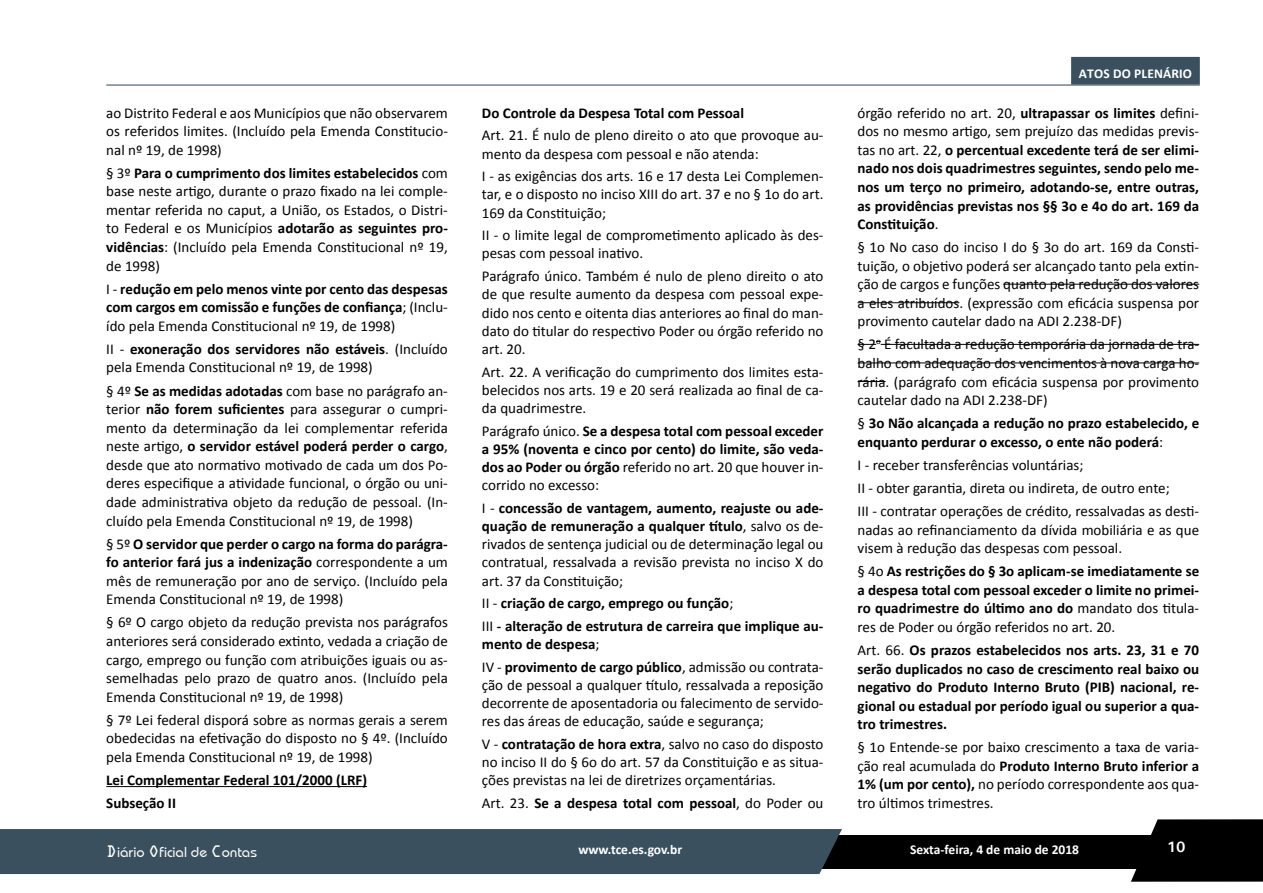
<style>
.page{position:relative;width:1263px;height:893px;background:#fff}
.page>*{position:absolute;margin:0;border:0;box-sizing:border-box;transform-origin:0 0}
.t1{font:15px/18.6px "Calibri";color:#000;text-align:justify}
.t2{font:700 15px/18.6px "Calibri";color:#000;text-align:justify}
.t3{font:500 15px "Bauhaus Itc TEE";color:#fff}
.t4{font:700 15px "Univers";color:#fff}
.t5{font:700 13.5px "Calibri";color:#fff}
.s1{font-weight:700}
.s2{font-weight:400}
.s3{font-family:"OCRA Std";font-weight:400}
</style>
<div class="page">
<svg style="left:1131px;top:819px;width:132px;height:63px;background:#1f1f1f"></svg>
<div style="left:804px;top:835px;width:459px;height:33px;background:#000"></div>
<div style="left:0;top:829px;width:842px;height:45px;background:#3a505e"></div>
<div style="left:1071px;top:57px;width:129px;height:28px;background:#3a505e"></div>
<hr style="left:106px;top:85px;width:1094px;height:1px;background:#3a505e">
<hr style="left:106px;top:786px;width:261px;height:1px;background:#000">
<hr style="left:1003px;top:284px;width:196px;height:1px;background:#000">
<hr style="left:857px;top:302px;width:102px;height:1px;background:#000">
<svg style="left:857px;top:341px;width:24px;height:4px"></svg>
<hr style="left:881px;top:344px;width:318px;height:1px;background:#000">
<hr style="left:857px;top:362px;width:342px;height:1px;background:#000">
<svg style="left:857px;top:381px;width:28px;height:1px"></svg>
<p class="t1" style="left:106px;top:103px;width:343px">ao Distrito Federal e aos Municípios que não observarem os referidos limites. (Incluído pela Emenda Constitucio&shy;nal nº 19, de 1998)</p>
<p class="t1" style="left:106px;top:164px;width:343px">§ 3º <span class="s1">Para o cumprimento dos limites estabelecidos</span> com base neste artigo, durante o prazo fixado na lei comple&shy;mentar referida no caput, a União, os Estados, o Distri&shy;to Federal e os Municípios <span class="s1">adotarão as seguintes pro&shy;vidências</span>: (Incluído pela Emenda Constitucional nº 19, de 1998)</p>
<p class="t2" style="left:106px;top:279px;width:343px"><span class="s2">I -</span> redução em pelo menos vinte por cento das despesas com cargos em comissão e funções de confiança<span class="s2">; (Inclu&shy;ído pela Emenda Constitucional nº 19, de 1998)</span></p>
<p class="t1" style="left:106px;top:340px;width:343px">II - <span class="s1">exoneração dos servidores não estáveis</span>. (Incluído pela Emenda Constitucional nº 19, de 1998)</p>
<p class="t1" style="left:106px;top:381px;width:343px">§ 4º <span class="s1">Se as medidas adotadas</span> com base no parágrafo an&shy;terior <span class="s1">não forem suficientes</span> para assegurar o cumpri&shy;mento da determinação da lei complementar referida neste artigo, <span class="s1">o servidor estável poderá perder o cargo</span>, desde que ato normativo motivado de cada um dos Po&shy;deres especifique a atividade funcional, o órgão ou uni&shy;dade administrativa objeto da redução de pessoal. (In&shy;cluído pela Emenda Constitucional nº 19, de 1998)</p>
<p class="t1" style="left:106px;top:534px;width:343px">§ 5º <span class="s1">O servidor que perder o cargo na forma do parágra&shy;fo anterior fará jus a indenização</span> correspondente a um mês de remuneração por ano de serviço. (Incluído pela Emenda Constitucional nº 19, de 1998)</p>
<p class="t1" style="left:106px;top:613px;width:343px">§ 6º O cargo objeto da redução prevista nos parágrafos anteriores será considerado extinto, vedada a criação de cargo, emprego ou função com atribuições iguais ou as&shy;semelhadas pelo prazo de quatro anos. (Incluído pela Emenda Constitucional nº 19, de 1998)</p>
<p class="t1" style="left:106px;top:710px;width:343px">§ 7º Lei federal disporá sobre as normas gerais a serem obedecidas na efetivação do disposto no § 4º. (Incluído pela Emenda Constitucional nº 19, de 1998)</p>
<p class="t2" style="left:106px;top:768px;width:262px;line-height:23.1px">Lei Complementar Federal 101/2000 (LRF)<br>Subseção II</p>
<p class="t2" style="left:482px;top:103px;width:264px">Do Controle da Despesa Total com Pessoal</p>
<p class="t1" style="left:482px;top:126px;width:343px;line-height:18.1px">Art. 21. É nulo de pleno direito o ato que provoque au&shy;mento da despesa com pessoal e não atenda:</p>
<p class="t1" style="left:482px;top:167px;width:343px;line-height:18.1px">I - as exigências dos arts. 16 e 17 desta Lei Complemen&shy;tar, e o disposto no inciso XIII do art. 37 e no § 1o do art.<br>169 da Constituição;</p>
<p class="t1" style="left:482px;top:226px;width:343px;line-height:18.1px">II - o limite legal de comprometimento aplicado às des&shy;pesas com pessoal inativo.</p>
<p class="t1" style="left:482px;top:267px;width:343px;line-height:18.1px">Parágrafo único. Também é nulo de pleno direito o ato de que resulte aumento da despesa com pessoal expe&shy;dido nos cento e oitenta dias anteriores ao final do man&shy;dato do titular do respectivo Poder ou órgão referido no art. 20.</p>
<p class="t1" style="left:482px;top:363px;width:343px;line-height:18.1px">Art. 22. A verificação do cumprimento dos limites esta&shy;belecidos nos arts. 19 e 20 será realizada ao final de ca&shy;da quadrimestre.</p>
<p class="t2" style="left:482px;top:421px;width:343px;line-height:18.1px"><span class="s2">Parágrafo único.</span> Se a despesa total com pessoal exceder a 95% (noventa e cinco por cento) do limite, são veda&shy;dos ao Poder ou órgão <span class="s2">referido no art. 20 que houver in&shy;corrido no excesso:</span></p>
<p class="t1" style="left:482px;top:499px;width:343px;line-height:18.1px">I - <span class="s1">concessão de vantagem, aumento, reajuste ou ade&shy;quação de remuneração a qualquer título</span>, salvo os de&shy;rivados de sentença judicial ou de determinação legal ou contratual, ressalvada a revisão prevista no inciso X do art. 37 da Constituição;</p>
<p class="t2" style="left:482px;top:592px;width:343px;line-height:22.6px"><span class="s2">II -</span> criação de cargo, emprego ou função<span class="s2">;<br>III</span> - alteração de estrutura de carreira que implique au-</p>
<p class="t2" style="left:482px;top:633px;width:343px;line-height:22.6px">mento de despesa<span class="s2">;<br>IV -</span> provimento de cargo público<span class="s2">, admissão ou contrata-</span></p>
<p class="t1" style="left:482px;top:676px;width:343px;line-height:18.1px">ção de pessoal a qualquer título, ressalvada a reposição decorrente de aposentadoria ou falecimento de servido&shy;res das áreas de educação, saúde e segurança;</p>
<p class="t1" style="left:482px;top:735px;width:343px;line-height:18.1px">V - <span class="s1">contratação de hora extra</span>, salvo no caso do disposto no inciso II do § 6o do art. 57 da Constituição e as situa&shy;ções previstas na lei de diretrizes orçamentárias.</p>
<p class="t2" style="left:482px;top:794px;width:343px"><span class="s2">Art. 23.</span> Se a despesa total com pessoal<span class="s2">, do Poder ou</span></p>
<p class="t5" style="left:1079px;top:65px;width:115px">ATOS DO PLENÁRIO</p>
<p class="t2" style="left:857px;top:103px;width:343px"><span class="s2">órgão referido no art. 20,</span> ultrapassar os limites <span class="s2">defini&shy;dos no mesmo artigo, sem prejuízo das medidas previs&shy;tas no art. 22,</span> o percentual excedente terá de ser elimi&shy;nado nos dois quadrimestres seguintes, sendo pelo me&shy;nos um terço no primeiro, adotando-se, entre outras, as providências previstas nos §§ 3o e 4o do art. 169 da Constituição<span class="s2">.</span></p>
<p class="t1" style="left:857px;top:238px;width:343px">§ 1o No caso do inciso I do § 3o do art. 169 da Consti&shy;tuição, o objetivo poderá ser alcançado tanto pela extin&shy;ção de cargos e funções quanto pela redução dos valores a eles atribuídos. (expressão com eficácia suspensa por provimento cautelar dado na ADI 2.238-DF)</p>
<p class="t1" style="left:857px;top:335px;width:343px">§ 2<sup>o</sup> É facultada a redução temporária da jornada de tra&shy;balho com adequação dos vencimentos à nova carga ho&shy;rária. (parágrafo com eficácia suspensa por provimento cautelar dado na ADI 2.238-DF)</p>
<p class="t2" style="left:857px;top:414px;width:343px"><span class="s2">§</span> 3o Não alcançada a redução no prazo estabelecido, e enquanto perdurar o excesso, o ente não poderá<span class="s2">:</span></p>
<p class="t1" style="left:857px;top:453px;width:343px;line-height:23.1px;text-align:left">I - receber transferências voluntárias;<br>II - obter garantia, direta ou indireta, de outro ente;<br>III - contratar operações de crédito, ressalvadas as desti-</p>
<p class="t1" style="left:857px;top:520px;width:343px">nadas ao refinanciamento da dívida mobiliária e as que visem à redução das despesas com pessoal.</p>
<p class="t2" style="left:857px;top:562px;width:343px"><span class="s2">§ 4o</span> As restrições do § 3o aplicam-se imediatamente se a despesa total com pessoal exceder o limite no primei&shy;ro quadrimestre do último ano do <span class="s2">mandato dos titula&shy;res de Poder ou órgão referidos no art. 20.</span></p>
<p class="t2" style="left:857px;top:641px;width:343px"><span class="s2">Art. 66.</span> Os prazos estabelecidos nos arts. 23, 31 e 70 serão duplicados no caso de crescimento real baixo ou negativo do Produto Interno Bruto (PIB) nacional, re&shy;gional ou estadual por período igual ou superior a qua&shy;tro trimestres.</p>
<p class="t1" style="left:857px;top:738px;width:343px">§ 1o Entende-se por baixo crescimento a taxa de varia&shy;ção real acumulada do <span class="s1">Produto Interno Bruto inferior a 1% (um por cento),</span> no período correspondente aos qua&shy;tro últimos trimestres.</p>
<p class="t3" style="left:106px;top:843px;width:152px"><span class="s3">D</span>iário <span class="s3">O</span>ficial de <span class="s3">C</span>ontas</p>
<p class="t5" style="left:910px;top:840px;width:171px">Sexta-feira, 4 de maio de 2018</p>
<p class="t4" style="left:1167px;top:837px;width:20px">10</p>
<p class="t5" style="left:578px;top:840px;width:105px">www.tce.es.gov.br</p>
</div>
